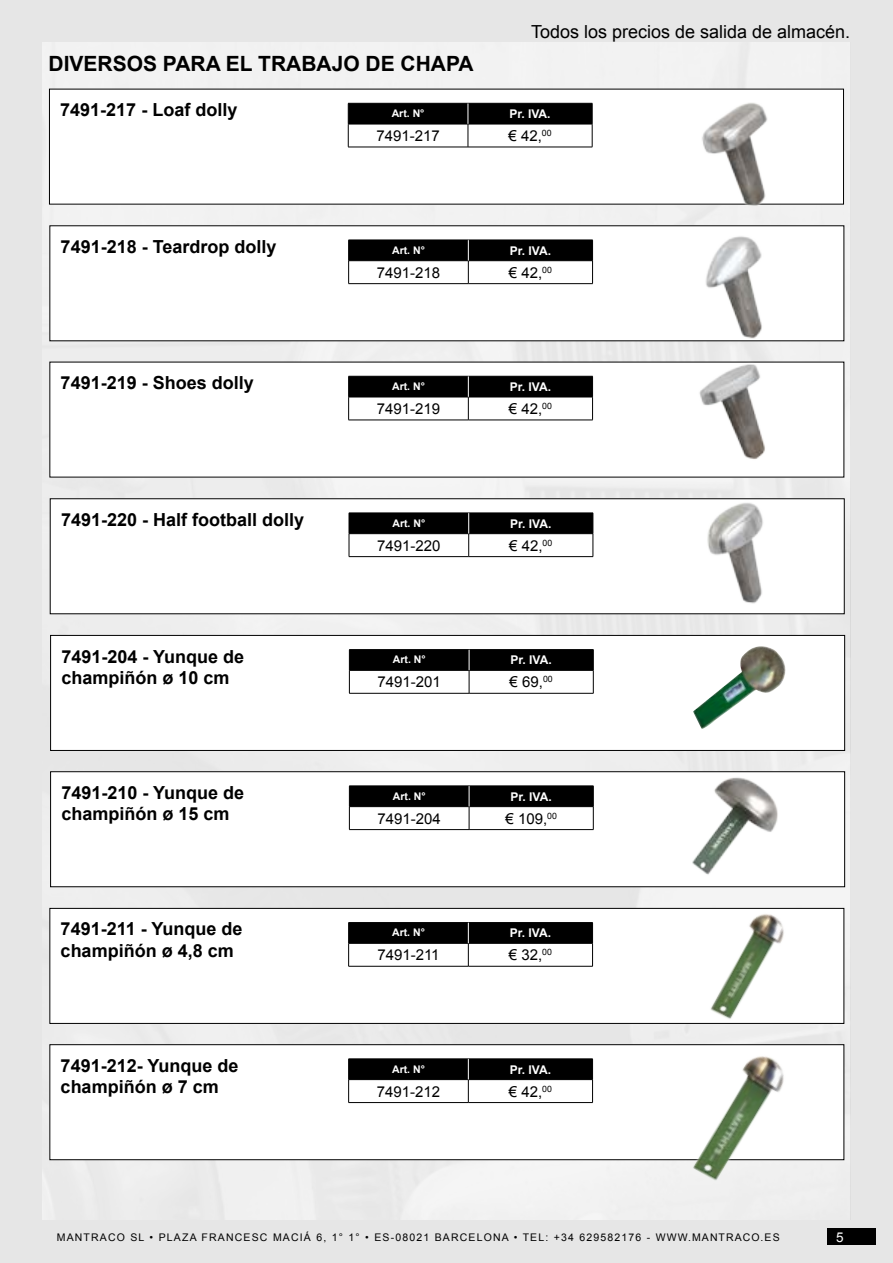
<style>
.page{position:relative;width:893px;height:1263px;background:#e6e6e6}
.page>*{position:absolute;margin:0;border:0;box-sizing:border-box;transform-origin:0 0}
.t1{font:700 21px "Arial";color:#000}
.t2{font:700 18px/21.6px "Arial";color:#000}
.t3{font:18px "Arial";color:#000}
.t4{font:15px "Arial";color:#000}
.t5{font:13.5px "Arial";color:#fff}
.t6{font:700 12px "Arial";color:#fff}
.t7{font:10.5px "Arial";letter-spacing:.11em;color:#000}
.t8{font:700 10.5px "Arial";color:#fff}
</style>
<div class="page">
<img style="left:43px;top:43px;width:807px;height:1177px">
<div style="left:828px;top:1228px;width:48px;height:16px;background:#000"></div>
<div style="left:49px;top:89px;width:794px;height:115px;background:#fff"></div>
<hr style="left:348px;top:147px;width:120px;height:1px;background:#000">
<hr style="left:468px;top:147px;width:124px;height:1px;background:#000">
<svg style="left:348px;top:103px;width:245px;height:44px"></svg>
<div style="left:50px;top:226px;width:794px;height:115px;background:#fff"></div>
<hr style="left:348px;top:283px;width:120px;height:1px;background:#000">
<hr style="left:468px;top:283px;width:125px;height:1px;background:#000">
<svg style="left:348px;top:240px;width:245px;height:43px"></svg>
<div style="left:50px;top:362px;width:794px;height:115px;background:#fff"></div>
<hr style="left:348px;top:420px;width:120px;height:1px;background:#000">
<hr style="left:468px;top:420px;width:125px;height:1px;background:#000">
<svg style="left:348px;top:376px;width:245px;height:44px"></svg>
<div style="left:50px;top:499px;width:794px;height:115px;background:#fff"></div>
<hr style="left:349px;top:556px;width:120px;height:1px;background:#000">
<hr style="left:469px;top:556px;width:124px;height:1px;background:#000">
<svg style="left:349px;top:513px;width:245px;height:43px"></svg>
<div style="left:51px;top:635px;width:794px;height:115px;background:#fff"></div>
<div style="left:50px;top:635px;width:795px;height:116px;border:1px solid #000"></div>
<hr style="left:469px;top:649px;width:124px;height:1px;background:#000">
<hr style="left:349px;top:693px;width:120px;height:1px;background:#000">
<hr style="left:469px;top:693px;width:124px;height:1px;background:#000">
<hr style="left:349px;top:649px;width:120px;height:1px;background:#000">
<svg style="left:349px;top:650px;width:245px;height:43px"></svg>
<div style="left:51px;top:772px;width:794px;height:115px;background:#fff"></div>
<div style="left:50px;top:771px;width:795px;height:116px;border:1px solid #000"></div>
<hr style="left:349px;top:829px;width:120px;height:1px;background:#000">
<hr style="left:469px;top:829px;width:124px;height:1px;background:#000">
<svg style="left:349px;top:786px;width:245px;height:43px"></svg>
<div style="left:50px;top:908px;width:794px;height:115px;background:#fff"></div>
<div style="left:50px;top:908px;width:794px;height:115px;border:1px solid #000"></div>
<hr style="left:348px;top:966px;width:120px;height:1px;background:#000">
<hr style="left:468px;top:966px;width:125px;height:1px;background:#000">
<svg style="left:348px;top:922px;width:245px;height:44px"></svg>
<div style="left:50px;top:1045px;width:794px;height:115px;background:#fff"></div>
<div style="left:50px;top:1044px;width:794px;height:116px;border:1px solid #000"></div>
<hr style="left:468px;top:1058px;width:125px;height:1px;background:#000">
<hr style="left:348px;top:1102px;width:120px;height:1px;background:#000">
<hr style="left:468px;top:1102px;width:125px;height:1px;background:#000">
<hr style="left:348px;top:1058px;width:120px;height:1px;background:#000">
<svg style="left:348px;top:1059px;width:245px;height:43px"></svg>
<img style="left:688px;top:89px;width:98px;height:122px">
<img style="left:693px;top:226px;width:88px;height:126px">
<img style="left:696px;top:499px;width:82px;height:116px">
<img style="left:685px;top:355px;width:104px;height:122px">
<img style="left:685px;top:772px;width:100px;height:103px">
<img style="left:693px;top:646px;width:93px;height:83px">
<img style="left:672px;top:1039px;width:129px;height:158px">
<img style="left:693px;top:901px;width:105px;height:131px">
<p class="t3" style="left:531px;top:22px;width:321px">Todos los precios de salida de almacén.</p>
<p class="t1" style="left:49px;top:52px;width:427px">DIVERSOS PARA EL TRABAJO DE CHAPA</p>
<p class="t2" style="left:60px;top:99px;width:179px">7491-217 - Loaf dolly</p>
<p class="t8" style="left:392px;top:107px;width:34px">Art. N°</p>
<p class="t6" style="left:509px;top:107px;width:43px">Pr. IVA.</p>
<p class="t4" style="left:376px;top:127px;width:65px">7491-217</p>
<p class="t4" style="left:508px;top:127px;width:45px">€ 42,<sup>00</sup></p>
<p class="t2" style="left:61px;top:236px;width:217px">7491-218 - Teardrop dolly</p>
<p class="t8" style="left:392px;top:244px;width:34px">Art. N°</p>
<p class="t6" style="left:510px;top:244px;width:43px">Pr. IVA.</p>
<p class="t4" style="left:377px;top:264px;width:65px">7491-218</p>
<p class="t4" style="left:509px;top:264px;width:45px">€ 42,<sup>00</sup></p>
<p class="t2" style="left:61px;top:372px;width:195px">7491-219 - Shoes dolly</p>
<p class="t8" style="left:392px;top:380px;width:34px">Art. N°</p>
<p class="t6" style="left:510px;top:380px;width:43px">Pr. IVA.</p>
<p class="t4" style="left:377px;top:400px;width:65px">7491-219</p>
<p class="t4" style="left:509px;top:400px;width:45px">€ 42,<sup>00</sup></p>
<p class="t2" style="left:61px;top:509px;width:245px">7491-220 - Half football dolly</p>
<p class="t8" style="left:392px;top:517px;width:34px">Art. N°</p>
<p class="t6" style="left:510px;top:517px;width:43px">Pr. IVA.</p>
<p class="t4" style="left:377px;top:537px;width:65px">7491-220</p>
<p class="t4" style="left:509px;top:537px;width:45px">€ 42,<sup>00</sup></p>
<p class="t2" style="left:61px;top:645px;width:184px">7491-204 - Yunque de champiñón ø 10 cm</p>
<p class="t8" style="left:393px;top:654px;width:34px">Art. N°</p>
<p class="t6" style="left:511px;top:653px;width:43px">Pr. IVA.</p>
<p class="t4" style="left:378px;top:673px;width:65px">7491-201</p>
<p class="t4" style="left:510px;top:673px;width:45px">€ 69,<sup>00</sup></p>
<p class="t2" style="left:61px;top:782px;width:184px">7491-210 - Yunque de champiñón ø 15 cm</p>
<p class="t8" style="left:393px;top:790px;width:34px">Art. N°</p>
<p class="t6" style="left:511px;top:790px;width:43px">Pr. IVA.</p>
<p class="t4" style="left:378px;top:810px;width:65px">7491-204</p>
<p class="t4" style="left:505px;top:810px;width:53px">€ 109,<sup>00</sup></p>
<p class="t2" style="left:61px;top:918px;width:183px">7491-211 - Yunque de champiñón ø 4,8 cm</p>
<p class="t8" style="left:392px;top:927px;width:34px">Art. N°</p>
<p class="t6" style="left:510px;top:926px;width:43px">Pr. IVA.</p>
<p class="t4" style="left:377px;top:946px;width:64px">7491-211</p>
<p class="t4" style="left:509px;top:946px;width:45px">€ 32,<sup>00</sup></p>
<p class="t2" style="left:61px;top:1055px;width:179px">7491-212- Yunque de champiñón ø 7 cm</p>
<p class="t8" style="left:392px;top:1063px;width:34px">Art. N°</p>
<p class="t6" style="left:510px;top:1063px;width:43px">Pr. IVA.</p>
<p class="t4" style="left:377px;top:1083px;width:65px">7491-212</p>
<p class="t4" style="left:509px;top:1083px;width:45px">€ 42,<sup>00</sup></p>
<p class="t7" style="left:57px;top:1232px;width:724px">MANTRACO SL • PLAZA FRANCESC MACIÁ 6, 1° 1° • ES-08021 BARCELONA • TEL: +34 629582176 - WWW.MANTRACO.ES</p>
<p class="t5" style="left:836px;top:1229px;width:9px">5</p>
</div>
